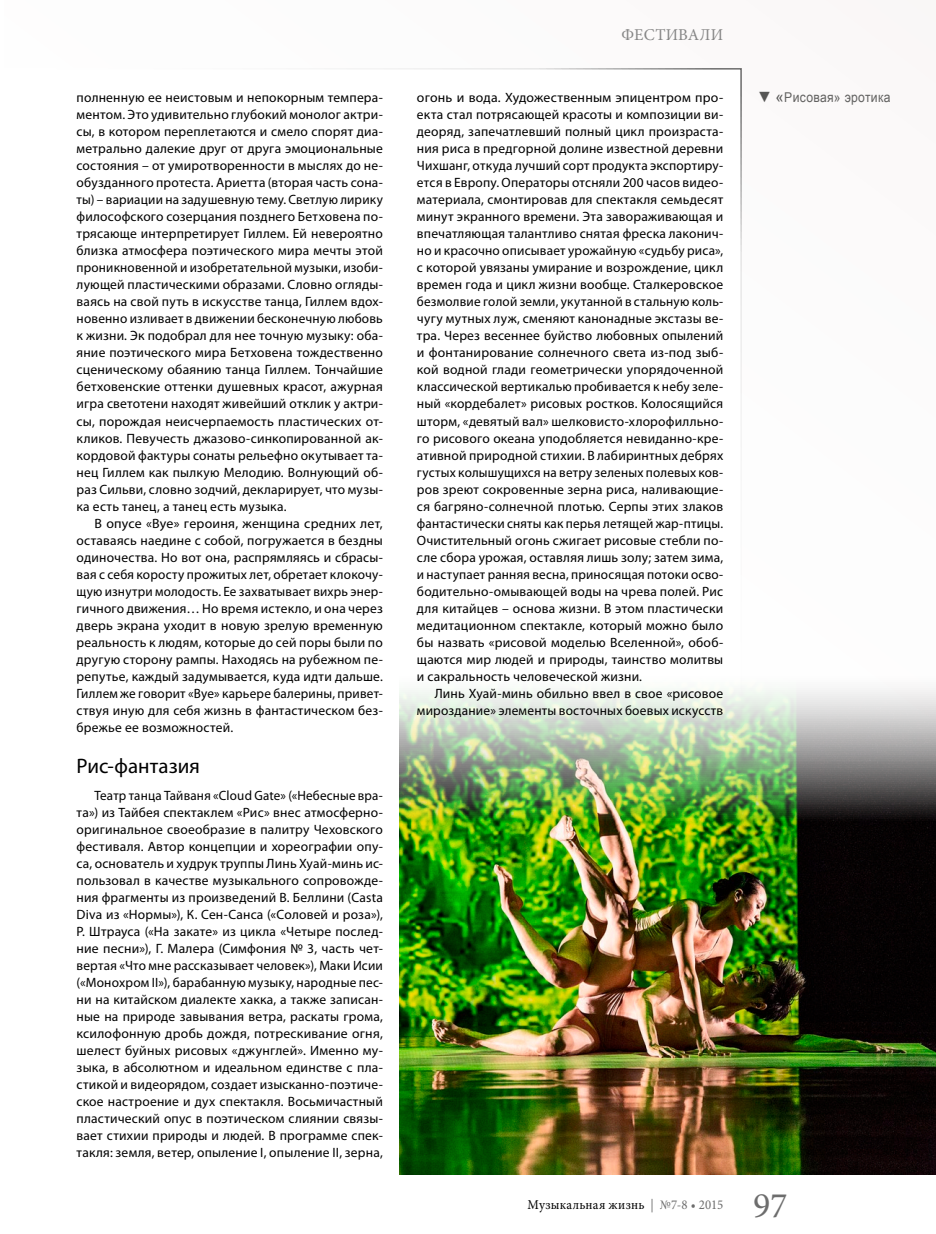
<style>
.page{position:relative;width:936px;height:1234px;background:#fff}
.page>*{position:absolute;margin:0;border:0;box-sizing:border-box;transform-origin:0 0}
.t1{font:36px "Minion Pro";color:#6d6d6d}
.заголовок_4_-2{font:21px "Myriad Pro";letter-spacing:.005em;color:#000}
.HEADER-0{font:16.5px "Minion Pro";letter-spacing:.01em;color:#868686}
.Arrow-right{font:15px "Arial";color:#555554}
.t2{font:13.5px/17px "Myriad Pro";letter-spacing:.015em;color:#000;text-align:justify}
.t3{font:13.5px "Minion Pro";letter-spacing:.02em;color:#000;scale:.95 1}
.Arrow-right-2{font:13.5px "Arial";letter-spacing:.025em;color:#626261;scale:.9 1}
.s1{font-size:15px;color:#555554}
.s2{color:#6d6d6d}
</style>
<div class="page">
<img style="left:400px;top:688px;width:535px;height:486px">
<p class="HEADER-0" style="left:621px;top:24px;width:103px">ФЕСТИВАЛИ</p>
<p class="t2" style="left:77px;top:89px;width:308px">полненную ее неистовым и непокорным темпера‑</p>
<p class="Arrow-right" style="left:757px;top:87px;width:16px">▼</p>
<p class="Arrow-right-2" style="left:775px;top:88px;width:129px"><span class="s1">«</span>Рисовая» эротика</p>
<p class="t2" style="left:77px;top:106px;width:308px">ментом. Это удивительно глубокий монолог актри‑ сы, в котором переплетаются и смело спорят диа‑ метрально далекие друг от друга эмоциональные состояния – от умиротворенности в мыслях до не‑ обузданного протеста. Ариетта (вторая часть сона‑ ты) – вариации на задушевную тему. Светлую лирику философского созерцания позднего Бетховена по‑ трясающе интерпретирует Гиллем. Ей невероятно близка атмосфера поэтического мира мечты этой проникновенной и изобретательной музыки, изоби‑ лующей пластическими образами. Словно огляды‑ ваясь на свой путь в искусстве танца, Гиллем вдох‑ новенно изливает в движении бесконечную любовь к жизни. Эк подобрал для нее точную музыку: оба‑ яние поэтического мира Бетховена тождественно сценическому обаянию танца Гиллем. Тончайшие бетховенские оттенки душевных красот, ажурная игра светотени находят живейший отклик у актри‑ сы, порождая неисчерпаемость пластических от‑ кликов. Певучесть джазово-синкопированной ак‑ кордовой фактуры сонаты рельефно окутывает та‑ нец Гиллем как пылкую Мелодию. Волнующий об‑ раз Сильви, словно зодчий, декларирует, что музы‑ ка есть танец, а танец есть музыка.</p>
<p class="t2" style="left:77px;top:514px;width:308px;text-indent:18px">В опусе «Bye» героиня, женщина средних лет, оставаясь наедине с собой, погружается в бездны одиночества. Но вот она, распрямляясь и сбрасы‑ вая с себя коросту прожитых лет, обретает клокочу‑ щую изнутри молодость. Ее захватывает вихрь энер‑ гичного движения… Но время истекло, и она через дверь экрана уходит в новую зрелую временную реальность к людям, которые до сей поры были по другую сторону рампы. Находясь на рубежном пе‑ репутье, каждый задумывается, куда идти дальше.<br>Гиллем же говорит «Bye» карьере балерины, привет‑ ствуя иную для себя жизнь в фантастическом без‑ брежье ее возможностей.</p>
<p class="заголовок_4_-2" style="left:77px;top:752px;width:125px">Рис-фантазия</p>
<p class="t2" style="left:77px;top:786px;width:308px;text-indent:18px">Театр танца Тайваня «Cloud Gate» («Небесные вра‑ та») из Тайбея спектаклем «Рис» внес атмосферно&shy;оригинальное своеобразие в палитру Чеховского фестиваля. Автор концепции и хореографии опу‑ са, основатель и худрук труппы Линь Хуай-минь ис‑ пользовал в качестве музыкального сопровожде‑ ния фрагменты из произведений В. Беллини (Casta Diva из «Нормы»), К. Сен-Санса («Соловей и роза»), Р. Штрауса («На закате» из цикла «Четыре послед‑ ние песни»), Г. Малера (Симфония № 3, часть чет‑ вертая «Что мне рассказывает человек»), Маки Исии («Монохром II»), барабанную музыку, народные пес‑ ни на китайском диалекте хакка, а также записан‑ ные на природе завывания ветра, раскаты грома, ксилофонную дробь дождя, потрескивание огня, шелест буйных рисовых «джунглей». Именно му‑ зыка, в абсолютном и идеальном единстве с пла‑ стикой и видеорядом, создает изысканно-поэтиче‑ ское настроение и дух спектакля. Восьмичастный пластический опус в поэтическом слиянии связы‑ вает стихии природы и людей. В программе спек‑ такля: земля, ветер, опыление I, опыление II, зерна,</p>
<p class="t2" style="left:417px;top:89px;width:308px">огонь и вода. Художественным эпицентром про‑ екта стал потрясающей красоты и композиции ви‑ деоряд, запечатлевший полный цикл произраста‑ ния риса в предгорной долине известной деревни Чихшанг, откуда лучший сорт продукта экспортиру‑ ется в Европу. Операторы отсняли 200 часов видео‑ материала, смонтировав для спектакля семьдесят минут экранного времени. Эта завораживающая и впечатляющая талантливо снятая фреска лаконич‑ но и красочно описывает урожайную «судьбу риса», с которой увязаны умирание и возрождение, цикл времен года и цикл жизни вообще. Сталкеровское безмолвие голой земли, укутанной в стальную коль‑ чугу мутных луж, сменяют канонадные экстазы ве‑ тра. Через весеннее буйство любовных опылений и фонтанирование солнечного света из‑под зыб‑ кой водной глади геометрически упорядоченной классической вертикалью пробивается к небу зеле‑ ный «кордебалет» рисовых ростков. Колосящийся шторм, «девятый вал» шелковисто-хлорофилльно‑ го рисового океана уподобляется невиданно-кре‑ ативной природной стихии. В лабиринтных дебрях густых колышущихся на ветру зеленых полевых ков‑ ров зреют сокровенные зерна риса, наливающие‑ ся багряно-солнечной плотью. Серпы этих злаков фантастически сняты как перья летящей жар-птицы.<br>Очистительный огонь сжигает рисовые стебли по‑ сле сбора урожая, оставляя лишь золу; затем зима, и наступает ранняя весна, приносящая потоки осво‑ бодительно-омывающей воды на чрева полей. Рис для китайцев – основа жизни. В этом пластически медитационном спектакле, который можно было бы назвать «рисовой моделью Вселенной», обоб‑ щаются мир людей и природы, таинство молитвы и сакральность человеческой жизни.</p>
<p class="t2" style="left:417px;top:684px;width:308px;text-align:right">Линь Хуай-минь обильно ввел в свое «рисовое мироздание» элементы восточных боевых искусств</p>
<p class="t3" style="left:527px;top:1195px;width:207px">Музыкальная жизнь <span class="s2">| №7-8 • 2015</span></p>
<h1 class="t1" style="left:753px;top:1181px;width:36px">97</h1>
</div>
